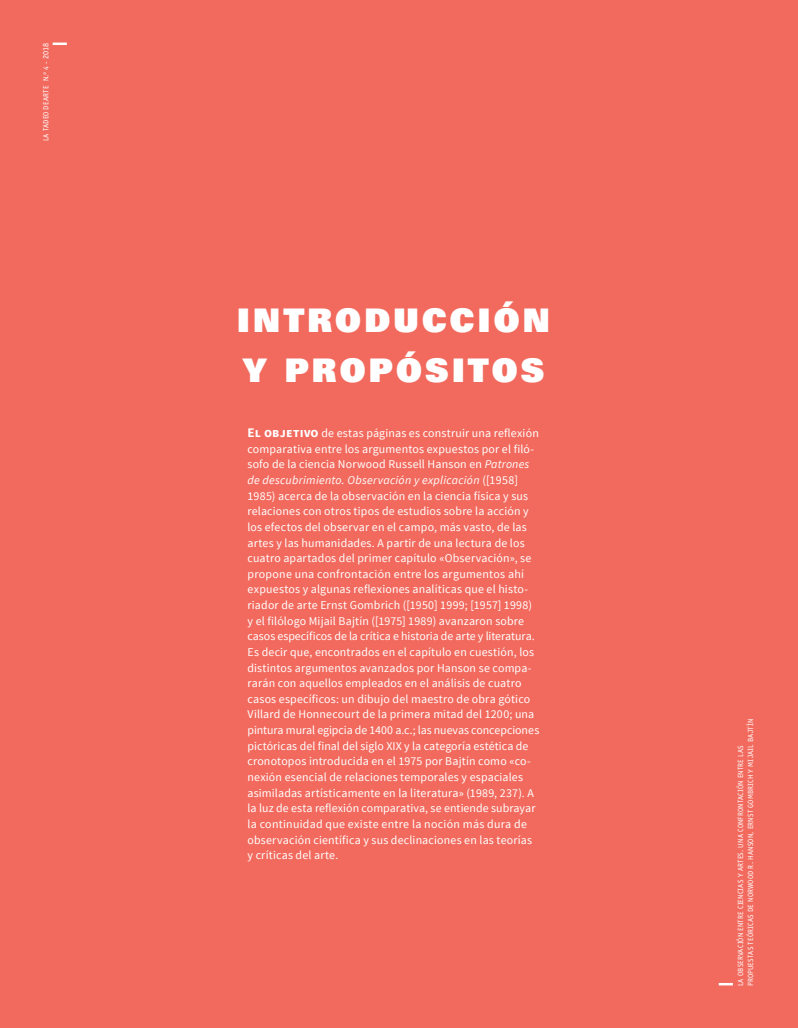
<style>
.page{position:relative;width:798px;height:1028px;background:#fff}
.page>*{position:absolute;margin:0;border:0;box-sizing:border-box;transform-origin:0 0}
.t1{font:32.5px/50px "Univers LT Std X Black";letter-spacing:.1em;color:#fff}
.Texto_fondo_inicio{font:11.88px/15.6px "Source Sans Pro";letter-spacing:.015em;color:#fff}
.t2{font:7.5px/10px "Officina Sans Std";letter-spacing:.025em;color:#fff}
.s1{font-size:8.12px}
.s2{font-weight:700;font-size:13.12px}
.s3{font-style:italic}
</style>
<div class="page">
<div style="left:0;top:0;width:797px;height:1028px;background:#f26a5e"></div>
<svg style="left:718px;top:983px;width:14px;height:2px"></svg>
<svg style="left:53px;top:43px;width:14px;height:2px"></svg>
<p class="t2" style="left:41px;top:141px;width:100px;rotate:-90deg">LA TADEO DEARTE N.º 4 - <span class="s1">2018</span></p>
<p class="t1" style="left:237px;top:294px;width:314px">INTRODUCCIÓN<br>Y PROPÓSITOS</p>
<p class="Texto_fondo_inicio" style="left:247px;top:425px;width:293px"><span class="s2">El objetivo</span> de estas páginas es construir una reflexión comparativa entre los argumentos expuestos por el filó&shy;sofo de la ciencia Norwood Russell Hanson en <span class="s3">Patrones de descubrimiento. Observación y explicación</span> ([1958] 1985) acerca de la observación en la ciencia física y sus relaciones con otros tipos de estudios sobre la acción y los efectos del observar en el campo, más vasto, de las artes y las humanidades. A partir de una lectura de los cuatro apartados del primer capítulo «Observación», se propone una confrontación entre los argumentos ahí expuestos y algunas reflexiones analíticas que el histo&shy;riador de arte Ernst Gombrich ([1950] 1999; [1957] 1998) y el filólogo Mijail Bajtín ([1975] 1989) avanzaron sobre casos específicos de la crítica e historia de arte y literatura.<br>Es decir que, encontrados en el capítulo en cuestión, los distintos argumentos avanzados por Hanson se compa&shy;rarán con aquellos empleados en el análisis de cuatro casos específicos: un dibujo del maestro de obra gótico Villard de Honnecourt de la primera mitad del 1200; una pintura mural egipcia de 1400 a.c.; las nuevas concepciones pictóricas del final del siglo XIX y la categoría estética de cronotopos introducida en el 1975 por Bajtín como «co&shy;nexión esencial de relaciones temporales y espaciales asimiladas artísticamente en la literatura» (1989, 237). A la luz de esta reflexión comparativa, se entiende subrayar la continuidad que existe entre la noción más dura de observación científica y sus declinaciones en las teorías y críticas del arte.</p>
<p class="t2" style="left:735px;top:986px;width:269px;rotate:-90deg">LA OBSERVACIÓN ENTRE CIENCIAS Y ARTES. UNA CONFRONTACIÓN ENTRE LAS<br>PROPUESTAS TEÓRICAS DE NORWOOD R. HANSON, ERNST GOMBRICH Y MIJAIL BAJTÍN</p>
</div>
